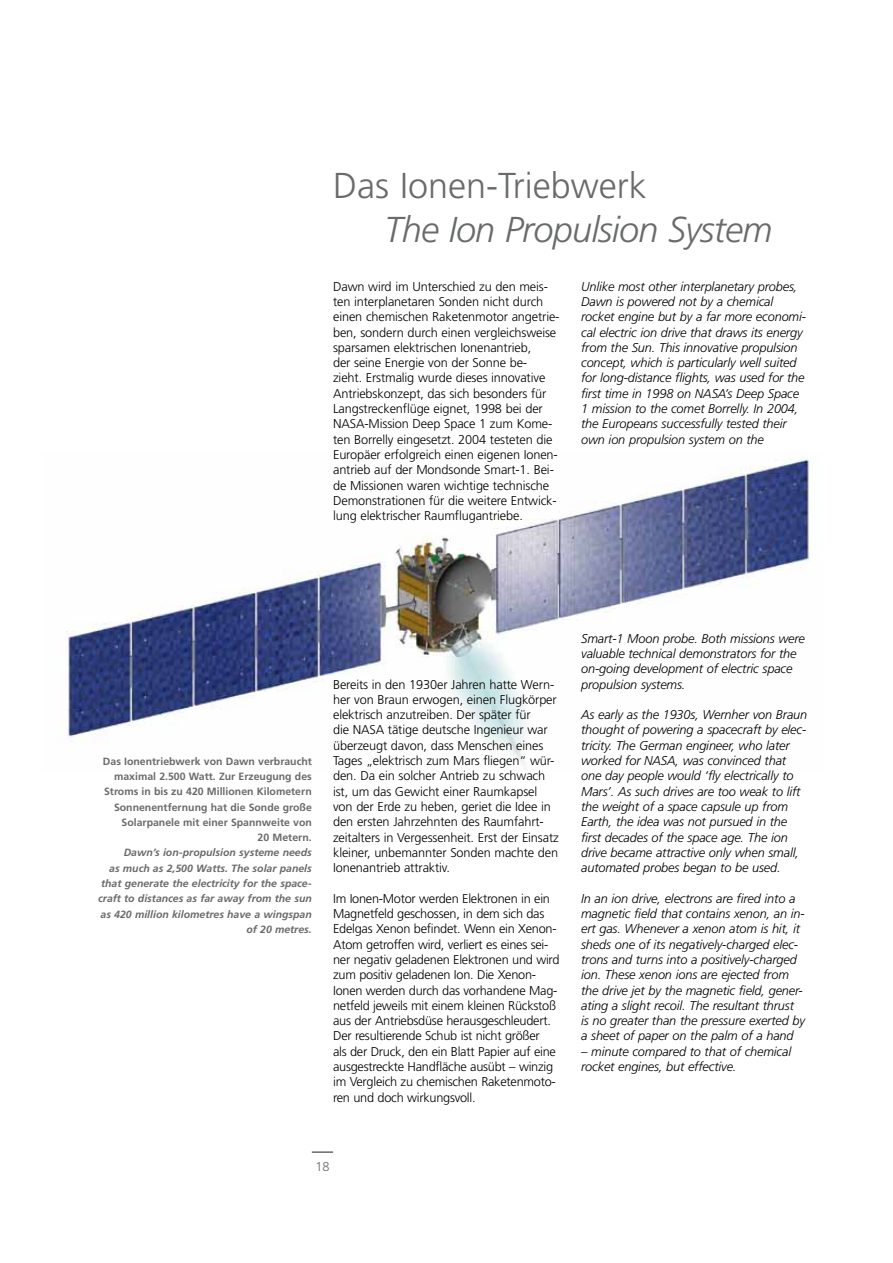
<style>
.page{position:relative;width:893px;height:1263px;background:#fff}
.page>*{position:absolute;margin:0;border:0;box-sizing:border-box;transform-origin:0 0}
.t1{font:italic 300 36px "Frutiger";letter-spacing:-.02em;color:#696a6b}
.t2{font:300 36px "Frutiger";color:#696a6b}
.t3{font:300 12.75px/15.3px "Frutiger";letter-spacing:-.01em;color:#000}
.t4{font:italic 300 12.75px/15.3px "Frutiger";letter-spacing:-.01em;color:#000}
.t5{font:300 12.75px "Frutiger";color:#696a6b}
.t6{font:italic 700 10.5px/15.3px "Frutiger";color:#696a6b;text-align:right}
.t7{font:700 10.5px/15.3px "Frutiger";color:#696a6b;text-align:right}
</style>
<div class="page">
<img style="left:66px;top:457px;width:746px;height:308px">
<hr style="left:312px;top:1151px;width:21px;height:2px;background:#696a6b">
<h1 class="t2" style="left:333px;top:166px;width:315px">Das Ionen-Triebwerk</h1>
<h1 class="t1" style="left:385px;top:209px;width:389px">The Ion Propulsion System</h1>
<p class="t3" style="left:333px;top:279px;width:228px">Dawn wird im Unterschied zu den meis&shy;ten interplanetaren Sonden nicht durch einen chemischen Raketenmotor angetrie&shy;ben, sondern durch einen vergleichsweise sparsamen elektrischen Ionenantrieb,<br>der seine Energie von der Sonne be-<br>zieht. Erstmalig wurde dieses innovative Antriebskonzept, das sich besonders für Langstreckenflüge eignet, 1998 bei der NASA-Mission Deep Space 1 zum Kome&shy;ten Borrelly eingesetzt. 2004 testeten die Europäer erfolgreich einen eigenen Ionen&shy;antrieb auf der Mondsonde Smart-1. Bei&shy;de Missionen waren wichtige technische Demonstrationen für die weitere Entwick&shy;lung elektrischer Raumflugantriebe.</p>
<p class="t4" style="left:581px;top:279px;width:226px">Unlike most other interplanetary probes, Dawn is powered not by a chemical rocket engine but by a far more economi&shy;cal electric ion drive that draws its energy from the Sun. This innovative propulsion concept, which is particularly well suited for long-distance flights, was used for the first time in 1998 on NASA’s Deep Space 1 mission to the comet Borrelly. In 2004, the Europeans successfully tested their own ion propulsion system on the</p>
<p class="t7" style="left:103px;top:753px;width:210px">Das Ionentriebwerk von Dawn verbraucht maximal 2.500 Watt. Zur Erzeugung des Stroms in bis zu 420 Millionen Kilometern Sonnenentfernung hat die Sonde große Solarpanele mit einer Spannweite von<br>20 Metern.</p>
<p class="t6" style="left:98px;top:845px;width:215px">Dawn’s ion-propulsion systeme needs<br>as much as 2,500 Watts. The solar panels that generate the electricity for the space&shy;craft to distances as far away from the sun as 420 million kilometres have a wingspan of 20 metres.</p>
<p class="t3" style="left:333px;top:676px;width:227px">Bereits in den 1930er Jahren hatte Wern&shy;her von Braun erwogen, einen Flugkörper elektrisch anzutreiben. Der später für<br>die NASA tätige deutsche Ingenieur war überzeugt davon, dass Menschen eines Tages „elektrisch zum Mars fliegen“ wür&shy;den. Da ein solcher Antrieb zu schwach ist, um das Gewicht einer Raumkapsel von der Erde zu heben, geriet die Idee in den ersten Jahrzehnten des Raumfahrt&shy;zeitalters in Vergessenheit. Erst der Einsatz kleiner, unbemannter Sonden machte den Ionenantrieb attraktiv.</p>
<p class="t3" style="left:333px;top:891px;width:228px">Im Ionen-Motor werden Elektronen in ein Magnetfeld geschossen, in dem sich das Edelgas Xenon befindet. Wenn ein Xenon-Atom getroffen wird, verliert es eines sei&shy;ner negativ geladenen Elektronen und wird zum positiv geladenen Ion. Die Xenon-Ionen werden durch das vorhandene Mag&shy;netfeld jeweils mit einem kleinen Rückstoß aus der Antriebsdüse herausgeschleudert.<br>Der resultierende Schub ist nicht größer<br>als der Druck, den ein Blatt Papier auf eine ausgestreckte Handfläche ausübt – winzig im Vergleich zu chemischen Raketenmoto&shy;ren und doch wirkungsvoll.</p>
<p class="t4" style="left:581px;top:630px;width:225px">Smart-1 Moon probe. Both missions were valuable technical demonstrators for the on-going development of electric space propulsion systems.</p>
<p class="t4" style="left:581px;top:707px;width:228px">As early as the 1930s, Wernher von Braun thought of powering a spacecraft by elec&shy;tricity. The German engineer, who later worked for NASA, was convinced that one day people would ‘fly electrically to Mars’. As such drives are too weak to lift the weight of a space capsule up from Earth, the idea was not pursued in the first decades of the space age. The ion drive became attractive only when small, automated probes began to be used.</p>
<p class="t4" style="left:581px;top:891px;width:225px">In an ion drive, electrons are fired into a magnetic field that contains xenon, an in&shy;ert gas. Whenever a xenon atom is hit, it sheds one of its negatively-charged elec&shy;trons and turns into a positively-charged ion. These xenon ions are ejected from the drive jet by the magnetic field, gener&shy;ating a slight recoil. The resultant thrust<br>is no greater than the pressure exerted by a sheet of paper on the palm of a hand</p>
<p class="t4" style="left:581px;top:1044px;width:212px">– minute compared to that of chemical rocket engines, but effective.</p>
<p class="t5" style="left:315px;top:1159px;width:16px">18</p>
</div>
